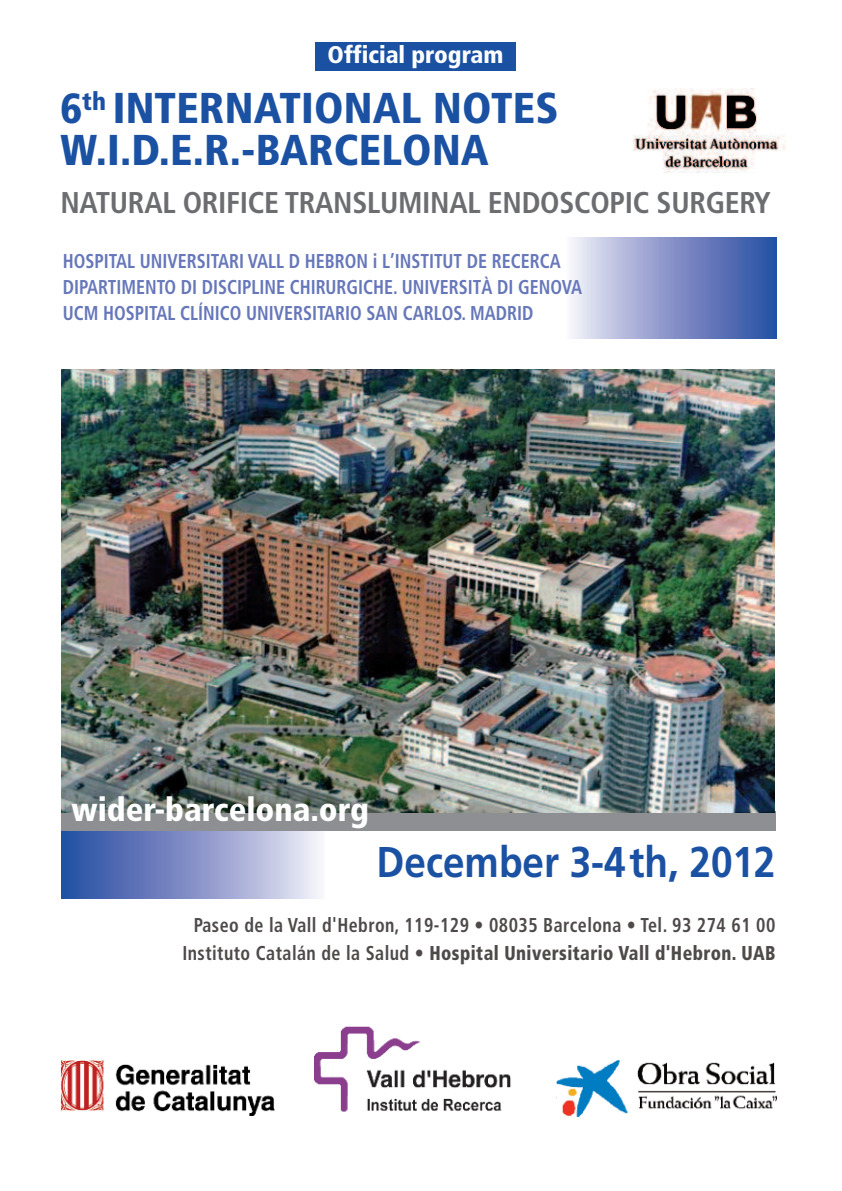
<style>
.page{position:relative;width:842px;height:1191px;background:#fff}
.page>*{position:absolute;margin:0;border:0;box-sizing:border-box;transform-origin:0 0}
.t1{font:900 condensed 43px/42px "Frutiger";letter-spacing:.005em;color:#1b51a3}
.t2{font:700 43px "Frutiger";color:#1b51a3;scale:.9 1}
.t3{font:900 condensed 33px "Frutiger";color:#fff}
.t4{font:700 condensed 30px "Frutiger";letter-spacing:-.01em;color:#6c6d70}
.t5{font:900 condensed 24px "Frutiger";color:#fff}
.t6{font:700 condensed 20px/26px "Frutiger";color:#6677ba;scale:.9 1}
.t7{font:700 condensed 20px/28px "Frutiger";letter-spacing:.025em;color:#4e4a49;text-align:center;scale:.9 1}
.s1{font-size:42px}
.s2{font-weight:900}
</style>
<div class="page">
<img style="left:557px;top:1060px;width:219px;height:56px">
<img style="left:315px;top:1026px;width:196px;height:86px">
<img style="left:61px;top:1060px;width:213px;height:55px">
<img style="left:633px;top:89px;width:152px;height:84px">
<div style="left:567px;top:237px;width:210px;height:102px;background:linear-gradient(to right,#f1ebf7,#23479f)"></div>
<div style="left:62px;top:830px;width:262px;height:68px;background:linear-gradient(to right,#21459f,#f0eaf6)"></div>
<div style="left:62px;top:811px;width:714px;height:19px;background:#8d8f92"></div>
<img style="left:62px;top:369px;width:713px;height:443px">
<div style="left:315px;top:42px;width:201px;height:29px;background:#1b51a3"></div>
<p class="t5" style="left:328px;top:45px;width:177px">Official program</p>
<h1 class="t1" style="left:60px;top:90px;width:500px"><span class="s1">6</span><sup>th</sup> INTERNATIONAL NOTES<br>W.I.D.E.R.-BARCELONA</h1>
<h3 class="t4" style="left:60px;top:191px;width:712px">NATURAL ORIFICE TRANSLUMINAL ENDOSCOPIC SURGERY</h3>
<p class="t6" style="left:63px;top:250px;width:578px">HOSPITAL UNIVERSITARI VALL D HEBRON i L’INSTITUT DE RECERCA<br>DIPARTIMENTO DI DISCIPLINE CHIRURGICHE. UNIVERSITÀ DI GENOVA<br>UCM HOSPITAL CLÍNICO UNIVERSITARIO SAN CARLOS. MADRID</p>
<h2 class="t3" style="left:71px;top:796px;width:299px">wider-barcelona.org</h2>
<h1 class="t2" style="left:377px;top:845px;width:445px">December 3-4th, 2012</h1>
<p class="t7" style="left:182px;top:912px;width:660px">Paseo de la Vall d'Hebron, 119-129 • 08035 Barcelona • Tel. 93 274 61 00<br>Instituto Catalán de la Salud • <span class="s2">Hospital Universitario Vall d'Hebron. UAB</span></p>
</div>
